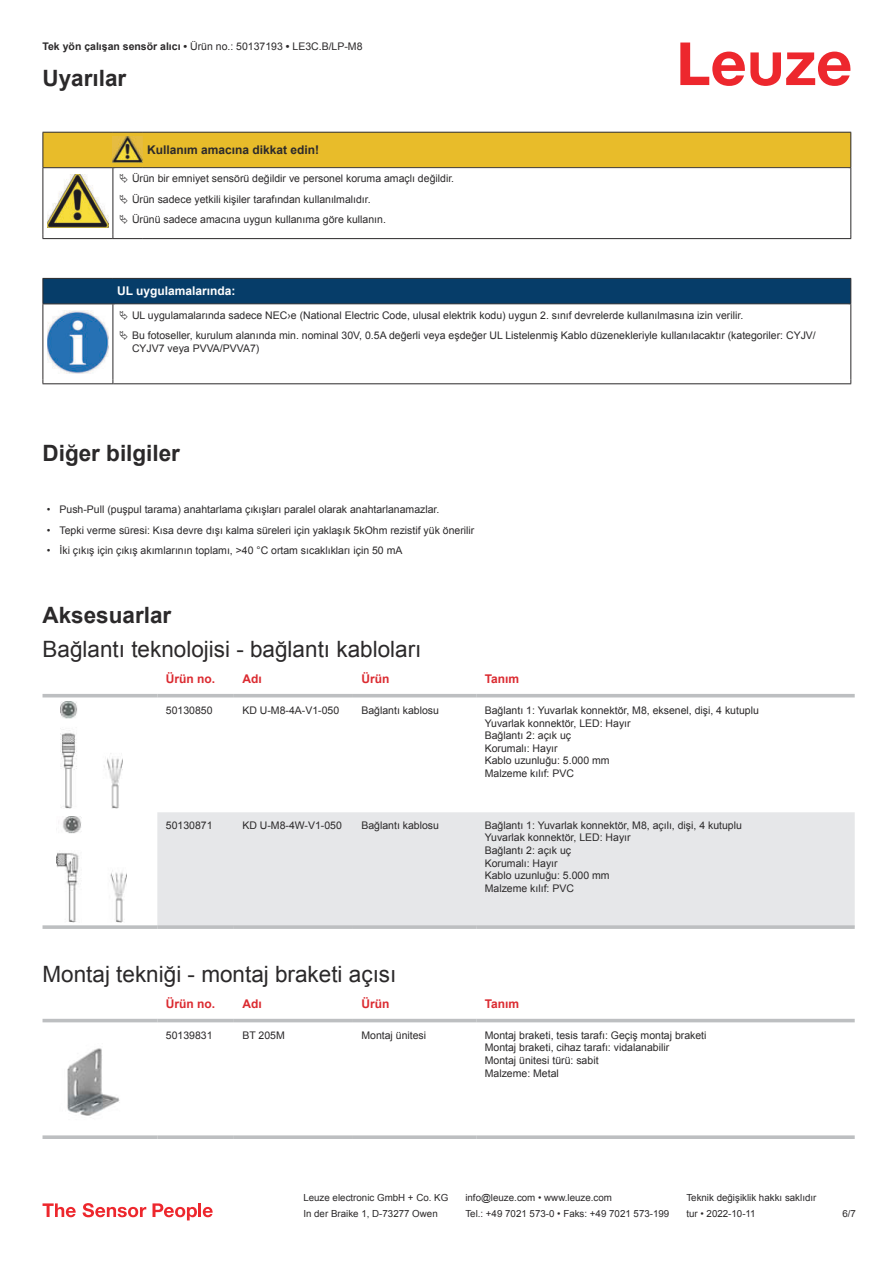
<style>
.page{position:relative;width:893px;height:1263px;background:#fff}
.page>*{position:absolute;margin:0;border:0;box-sizing:border-box;transform-origin:0 0}
.t1{font:22.5px "Arial";color:#2b292a}
.t2{font:700 22.5px "Arial";color:#2b292a}
.t3{font:700 12px "Arial";color:#db2a30}
.t4{font:700 12px "Arial";color:#2b292a}
.t5{font:700 12px "Arial";color:#fff}
.t6{font:10.5px/12.6px "Arial";color:#2b292a}
.t7{font:9.75px "Arial";color:#2b292a}
.s1{font-weight:700}
</style>
<div class="page">
<svg style="left:680px;top:43px;width:170px;height:43px"></svg>
<svg style="left:43px;top:697px;width:812px;height:183px"></svg>
<div style="left:157px;top:812px;width:698px;height:113px;background:#e6e7e9"></div>
<hr style="left:43px;top:694px;width:114px;height:3px;background:#bdbfc1">
<hr style="left:157px;top:694px;width:77px;height:3px;background:#bdbfc1">
<hr style="left:234px;top:694px;width:119px;height:3px;background:#bdbfc1">
<hr style="left:353px;top:694px;width:123px;height:3px;background:#bdbfc1">
<hr style="left:476px;top:694px;width:379px;height:3px;background:#bdbfc1">
<svg style="left:43px;top:925px;width:114px;height:4px"></svg>
<hr style="left:157px;top:925px;width:77px;height:4px;background:#bdbfc1">
<hr style="left:234px;top:925px;width:119px;height:4px;background:#bdbfc1">
<hr style="left:353px;top:925px;width:123px;height:4px;background:#bdbfc1">
<hr style="left:476px;top:925px;width:379px;height:4px;background:#bdbfc1">
<img style="left:60px;top:702px;width:63px;height:106px">
<img style="left:56px;top:816px;width:70px;height:107px">
<svg style="left:43px;top:1018px;width:812px;height:5px;fill:#eeefef"></svg>
<hr style="left:43px;top:1019px;width:114px;height:3px;background:#bdbfc1">
<hr style="left:157px;top:1019px;width:77px;height:3px;background:#bdbfc1">
<hr style="left:234px;top:1019px;width:119px;height:3px;background:#bdbfc1">
<hr style="left:353px;top:1019px;width:123px;height:3px;background:#bdbfc1">
<hr style="left:476px;top:1019px;width:379px;height:3px;background:#bdbfc1">
<svg style="left:43px;top:1135px;width:114px;height:4px"></svg>
<svg style="left:157px;top:1135px;width:77px;height:4px"></svg>
<svg style="left:234px;top:1135px;width:119px;height:4px"></svg>
<svg style="left:353px;top:1135px;width:123px;height:4px"></svg>
<svg style="left:476px;top:1135px;width:379px;height:4px;background:#c3c5c7"></svg>
<img style="left:67px;top:1048px;width:53px;height:68px">
<svg style="left:43px;top:1203px;width:33px;height:14px"></svg>
<svg style="left:83px;top:1203px;width:63px;height:14px"></svg>
<svg style="left:153px;top:1203px;width:44px;height:17px"></svg>
<hr style="left:198px;top:1203px;width:3px;height:14px;background:#ed272d">
<svg style="left:203px;top:1207px;width:10px;height:10px"></svg>
<hr style="left:43px;top:238px;width:70px;height:1px;background:#2b292a">
<hr style="left:113px;top:238px;width:30px;height:1px;background:#2b292a">
<hr style="left:143px;top:238px;width:708px;height:1px;background:#2b292a">
<hr style="left:43px;top:304px;width:1px;height:75px;background:#2b292a">
<hr style="left:113px;top:304px;width:1px;height:75px;background:#2b292a">
<hr style="left:850px;top:304px;width:1px;height:75px;background:#2b292a">
<hr style="left:43px;top:383px;width:70px;height:1px;background:#2b292a">
<hr style="left:113px;top:383px;width:738px;height:1px;background:#2b292a">
<img style="left:47px;top:358px;width:58px;height:15px">
<svg style="left:43px;top:132px;width:808px;height:106px"></svg>
<svg style="left:43px;top:278px;width:808px;height:80px"></svg>
<p class="t6" style="left:43px;top:41px;width:321px"><span class="s1">Tek yön çalışan sensör alıcı •</span> Ürün no.: 50137193 <span class="s1">•</span> LE3C.B/LP-M8</p>
<h1 class="t2" style="left:43px;top:63px;width:85px">Uyarılar</h1>
<p class="t4" style="left:147px;top:141px;width:174px">Kullanım amacına dikkat edin!</p>
<p class="t6" style="left:132px;top:169px;width:324px;line-height:20.2px">Ürün bir emniyet sensörü değildir ve personel koruma amaçlı değildir.<br>Ürün sadece yetkili kişiler tarafından kullanılmalıdır.<br>Ürünü sadece amacına uygun kullanıma göre kullanın.</p>
<p class="t5" style="left:117px;top:283px;width:120px">UL uygulamalarında:</p>
<p class="t6" style="left:132px;top:305px;width:685px;line-height:20.2px">UL uygulamalarında sadece NEC›e (National Electric Code, ulusal elektrik kodu) uygun 2. sınıf devrelerde kullanılmasına izin verilir.<br>Bu fotoseller, kurulum alanında min. nominal 30V, 0.5A değerli veya eşdeğer UL Listelenmiş Kablo düzenekleriyle kullanılacaktır (kategoriler: CYJV/</p>
<p class="t6" style="left:132px;top:341px;width:129px">CYJV7 veya PVVA/PVVA7)</p>
<h1 class="t2" style="left:43px;top:437px;width:139px">Diğer bilgiler</h1>
<p class="t6" style="left:47px;top:503px;width:394px">• Push-Pull (puşpul tarama) anahtarlama çıkışları paralel olarak anahtarlanamazlar.</p>
<p class="t6" style="left:47px;top:523px;width:429px">• Tepki verme süresi: Kısa devre dışı kalma süreleri için yaklaşık 5kOhm rezistif yük önerilir</p>
<p class="t6" style="left:47px;top:544px;width:357px">• İki çıkış için çıkış akımlarının toplamı, &gt;40 °C ortam sıcaklıkları için 50 mA</p>
<h1 class="t2" style="left:43px;top:607px;width:130px">Aksesuarlar</h1>
<h1 class="t1" style="left:43px;top:633px;width:380px">Bağlantı teknolojisi - bağlantı kabloları</h1>
<p class="t3" style="left:166px;top:670px;width:51px">Ürün no.</p>
<p class="t3" style="left:242px;top:670px;width:21px">Adı</p>
<p class="t3" style="left:361px;top:674px;width:29px">Ürün</p>
<p class="t3" style="left:485px;top:670px;width:36px">Tanım</p>
<p class="t6" style="left:166px;top:705px;width:48px">50130850</p>
<p class="t6" style="left:242px;top:704px;width:98px">KD U-M8-4A-V1-050</p>
<p class="t6" style="left:361px;top:704px;width:79px">Bağlantı kablosu</p>
<p class="t6" style="left:485px;top:704px;width:276px">Bağlantı 1: Yuvarlak konnektör, M8, eksenel, dişi, 4 kutuplu<br>Yuvarlak konnektör, LED: Hayır<br>Bağlantı 2: açık uç<br>Korumalı: Hayır<br>Kablo uzunluğu: 5.000 mm<br>Malzeme kılıf: PVC</p>
<p class="t6" style="left:166px;top:820px;width:48px">50130871</p>
<p class="t6" style="left:242px;top:819px;width:101px">KD U-M8-4W-V1-050</p>
<p class="t6" style="left:361px;top:819px;width:79px">Bağlantı kablosu</p>
<p class="t6" style="left:485px;top:819px;width:259px">Bağlantı 1: Yuvarlak konnektör, M8, açılı, dişi, 4 kutuplu<br>Yuvarlak konnektör, LED: Hayır<br>Bağlantı 2: açık uç<br>Korumalı: Hayır<br>Kablo uzunluğu: 5.000 mm<br>Malzeme kılıf: PVC</p>
<h1 class="t1" style="left:43px;top:958px;width:355px">Montaj tekniği - montaj braketi açısı</h1>
<p class="t3" style="left:166px;top:995px;width:51px">Ürün no.</p>
<p class="t3" style="left:242px;top:995px;width:21px">Adı</p>
<p class="t3" style="left:361px;top:999px;width:29px">Ürün</p>
<p class="t3" style="left:485px;top:995px;width:36px">Tanım</p>
<p class="t6" style="left:166px;top:1030px;width:48px">50139831</p>
<p class="t6" style="left:242px;top:1030px;width:44px">BT 205M</p>
<p class="t6" style="left:361px;top:1029px;width:66px">Montaj ünitesi</p>
<p class="t6" style="left:485px;top:1029px;width:223px">Montaj braketi, tesis tarafı: Geçiş montaj braketi Montaj braketi, cihaz tarafı: vidalanabilir<br>Montaj ünitesi türü: sabit<br>Malzeme: Metal</p>
<p class="t7" style="left:303px;top:1191px;width:146px">Leuze electronic GmbH + Co. KG</p>
<p class="t7" style="left:465px;top:1191px;width:148px">info@leuze.com • www.leuze.com</p>
<p class="t7" style="left:686px;top:1191px;width:132px">Teknik değişiklik hakkı saklıdır</p>
<p class="t7" style="left:303px;top:1207px;width:136px">In der Braike 1, D-73277 Owen</p>
<p class="t7" style="left:465px;top:1207px;width:205px">Tel.: +49 7021 573-0 • Faks: +49 7021 573-199</p>
<p class="t7" style="left:686px;top:1207px;width:71px">tur • 2022-10-11</p>
<p class="t7" style="left:842px;top:1210px;width:15px">6 /7</p>
</div>
